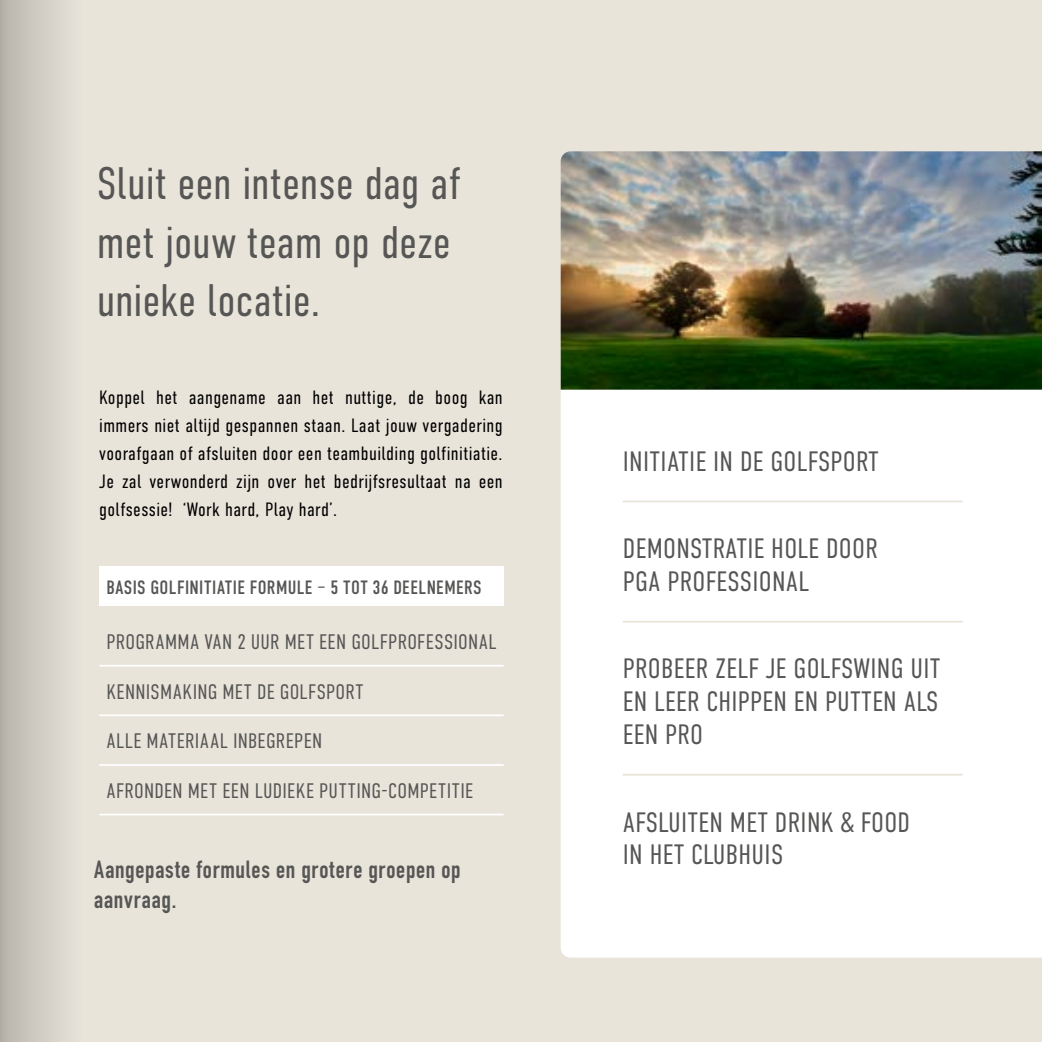
<style>
.page{position:relative;width:1042px;height:1042px;background:#e9e4da}
.page>*{position:absolute;margin:0;border:0;box-sizing:border-box;transform-origin:0 0}
.t1{font:300 45.5px/58.8px "DIN Condensed";color:#565655}
.t2{font:300 28px/32.9px "DIN Condensed";letter-spacing:.01em;color:#565655}
.t3{font:700 24.5px/29.4px "DIN Condensed";letter-spacing:.03em;color:#565655}
.t4{font:300 21px "DIN Condensed";letter-spacing:.02em;color:#565655}
.t5{font:300 19.25px/28px "DIN Condensed";letter-spacing:.02em;color:#000;text-align:justify}
.t6{font:19.25px "DIN Condensed";letter-spacing:.025em;color:#565655}
</style>
<div class="page">
<div style="left:561px;top:390px;width:481px;height:567px;background:#fff"></div>
<hr style="left:623px;top:500px;width:339px;height:2px;background:#e9e4da">
<hr style="left:623px;top:621px;width:339px;height:1px;background:#e9e4da">
<hr style="left:623px;top:774px;width:339px;height:1px;background:#e9e4da">
<div style="left:99px;top:566px;width:405px;height:40px;background:#fff"></div>
<hr style="left:99px;top:665px;width:405px;height:1px;background:#fff">
<hr style="left:99px;top:714px;width:405px;height:2px;background:#fff">
<hr style="left:99px;top:764px;width:405px;height:2px;background:#fff">
<hr style="left:99px;top:813px;width:405px;height:2px;background:#fff">
<img style="left:561px;top:151px;width:481px;height:239px">
<div style="left:0;top:0;width:82px;height:1042px;background:linear-gradient(to right,#b7b4ab,#e9e4da)"></div>
<h1 class="t1" style="left:97px;top:154px;width:365px">Sluit een intense dag af met jouw team op deze unieke locatie.</h1>
<p class="t5" style="left:99px;top:384px;width:405px">Koppel het aangename aan het nuttige, de boog kan immers niet altijd gespannen staan. Laat jouw vergadering voorafgaan of afsluiten door een teambuilding golfinitiatie.<br>Je zal verwonderd zijn over het bedrijfsresultaat na een golfsessie! ‘Work hard, Play hard’.</p>
<p class="t6" style="left:106px;top:576px;width:377px">BASIS GOLFINITIATIE FORMULE – 5 TOT 36 DEELNEMERS</p>
<p class="t4" style="left:106px;top:630px;width:392px">PROGRAMMA VAN 2 UUR MET EEN GOLFPROFESSIONAL</p>
<p class="t4" style="left:106px;top:679px;width:259px">KENNISMAKING MET DE GOLFSPORT</p>
<p class="t4" style="left:106px;top:729px;width:217px">ALLE MATERIAAL INBEGREPEN</p>
<p class="t4" style="left:106px;top:779px;width:368px">AFRONDEN MET EEN LUDIEKE PUTTING-COMPETITIE</p>
<p class="t3" style="left:94px;top:855px;width:368px">Aangepaste formules en grotere groepen op aanvraag.</p>
<h2 class="t2" style="left:623px;top:445px;width:257px">INITIATIE IN DE GOLFSPORT</h2>
<h2 class="t2" style="left:623px;top:532px;width:256px">DEMONSTRATIE HOLE DOOR<br>PGA PROFESSIONAL</h2>
<h2 class="t2" style="left:623px;top:652px;width:319px;text-align:justify">PROBEER ZELF JE GOLFSWING UIT EN LEER CHIPPEN EN PUTTEN ALS EEN PRO</h2>
<h2 class="t2" style="left:623px;top:805px;width:289px">AFSLUITEN MET DRINK &amp; FOOD<br>IN HET CLUBHUIS</h2>
</div>
